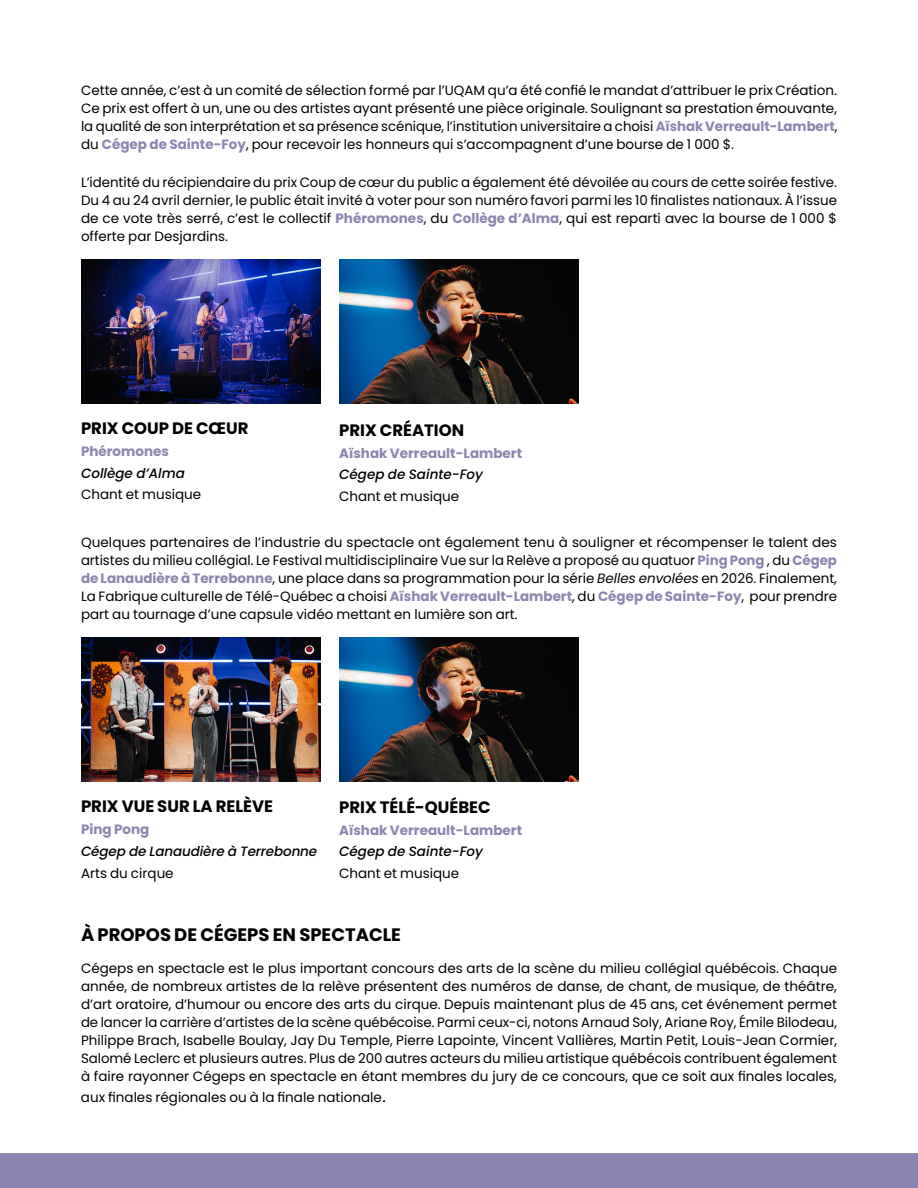
<style>
.page{position:relative;width:918px;height:1188px;background:#fff}
.page>*{position:absolute;margin:0;border:0;box-sizing:border-box;transform-origin:0 0}
.t1{font:700 18px "Poppins";color:#000}
.t2{font:700 16.5px "Poppins";color:#000}
.t3{font:13.5px/18px "Poppins";color:#000;text-align:justify}
.t4{font:italic 500 13.5px "Poppins";color:#000}
.t5{font:700 13.5px "Poppins";color:#8c85af}
.s1{font-weight:700;color:#8c85af}
.s2{font-style:italic}
.s3{font-family:"Sofia Pro";font-size:16.5px}
</style>
<div class="page">
<div style="left:0;top:1153px;width:918px;height:35px;background:#8c85af"></div>
<img style="left:81px;top:637px;width:240px;height:145px">
<img style="left:339px;top:637px;width:240px;height:145px">
<img style="left:81px;top:259px;width:240px;height:145px">
<img style="left:339px;top:259px;width:240px;height:145px">
<p class="t3" style="left:81px;top:82px;width:758px">Cette année, c’est à un comité de sélection formé par l’UQAM qu’a été confié le mandat d’attribuer le prix Création.<br>Ce prix est offert à un, une ou des artistes ayant présenté une pièce originale. Soulignant sa prestation émouvante, la qualité de son interprétation et sa présence scénique, l’institution universitaire a choisi <span class="s1">Aïshak Verreault-Lambert</span>, du <span class="s1">Cégep de Sainte-Foy</span>, pour recevoir les honneurs qui s’accompagnent d’une bourse de 1 000 $.</p>
<p class="t3" style="left:81px;top:174px;width:758px">L’identité du récipiendaire du prix Coup de cœur du public a également été dévoilée au cours de cette soirée festive.<br>Du 4 au 24 avril dernier, le public était invité à voter pour son numéro favori parmi les 10 finalistes nationaux. À l’issue de ce vote très serré, c’est le collectif <span class="s1">Phéromones</span>, du <span class="s1">Collège d’Alma</span>, qui est reparti avec la bourse de 1 000 $ offerte par Desjardins.</p>
<p class="t2" style="left:81px;top:419px;width:169px">PRIX COUP DE CŒUR</p>
<p class="t5" style="left:81px;top:443px;width:90px">Phéromones</p>
<p class="t4" style="left:81px;top:465px;width:106px">Collège d’Alma</p>
<p class="t3" style="left:81px;top:486px;width:122px">Chant et musique</p>
<p class="t2" style="left:339px;top:420px;width:127px">PRIX CRÉATION</p>
<p class="t5" style="left:339px;top:445px;width:185px">Aïshak Verreault-Lambert</p>
<p class="t4" style="left:339px;top:467px;width:146px">Cégep de Sainte-Foy</p>
<p class="t3" style="left:339px;top:487px;width:122px">Chant et musique</p>
<p class="t3" style="left:81px;top:534px;width:758px">Quelques partenaires de l’industrie du spectacle ont également tenu à souligner et récompenser le talent des artistes du milieu collégial. Le Festival multidisciplinaire Vue sur la Relève a proposé au quatuor <span class="s1">Ping Pong</span> , du <span class="s1">Cégep de Lanaudière à Terrebonne</span>, une place dans sa programmation pour la série <span class="s2">Belles envolées</span> en 2026. Finalement, La Fabrique culturelle de Télé-Québec a choisi <span class="s1">Aïshak Verreault-Lambert</span>, du <span class="s1">Cégep de Sainte-Foy</span>, pour prendre part au tournage d’une capsule vidéo mettant en lumière son art.</p>
<p class="t2" style="left:81px;top:797px;width:194px">PRIX VUE SUR LA RELÈVE</p>
<p class="t5" style="left:81px;top:821px;width:70px">Ping Pong</p>
<p class="t4" style="left:81px;top:843px;width:238px">Cégep de Lanaudière à Terrebonne</p>
<p class="t3" style="left:81px;top:864px;width:94px">Arts du cirque</p>
<p class="t2" style="left:339px;top:797px;width:153px">PRIX TÉLÉ-QUÉBEC</p>
<p class="t5" style="left:339px;top:822px;width:185px">Aïshak Verreault-Lambert</p>
<p class="t4" style="left:339px;top:844px;width:146px">Cégep de Sainte-Foy</p>
<p class="t3" style="left:339px;top:864px;width:122px">Chant et musique</p>
<h1 class="t1" style="left:81px;top:924px;width:322px">À PROPOS DE CÉGEPS EN SPECTACLE</h1>
<p class="t3" style="left:81px;top:959px;width:758px">Cégeps en spectacle est le plus important concours des arts de la scène du milieu collégial québécois. Chaque année, de nombreux artistes de la relève présentent des numéros de danse, de chant, de musique, de théâtre, d’art oratoire, d’humour ou encore des arts du cirque. Depuis maintenant plus de 45 ans, cet événement permet de lancer la carrière d’artistes de la scène québécoise. Parmi ceux-ci, notons Arnaud Soly, Ariane Roy, Émile Bilodeau, Philippe Brach, Isabelle Boulay, Jay Du Temple, Pierre Lapointe, Vincent Vallières, Martin Petit, Louis-Jean Cormier, Salomé Leclerc et plusieurs autres. Plus de 200 autres acteurs du milieu artistique québécois contribuent également à faire rayonner Cégeps en spectacle en étant membres du jury de ce concours, que ce soit aux finales locales,</p>
<p class="t3" style="left:81px;top:1088px;width:307px">aux finales régionales ou à la finale nationale<span class="s3">.</span></p>
</div>
